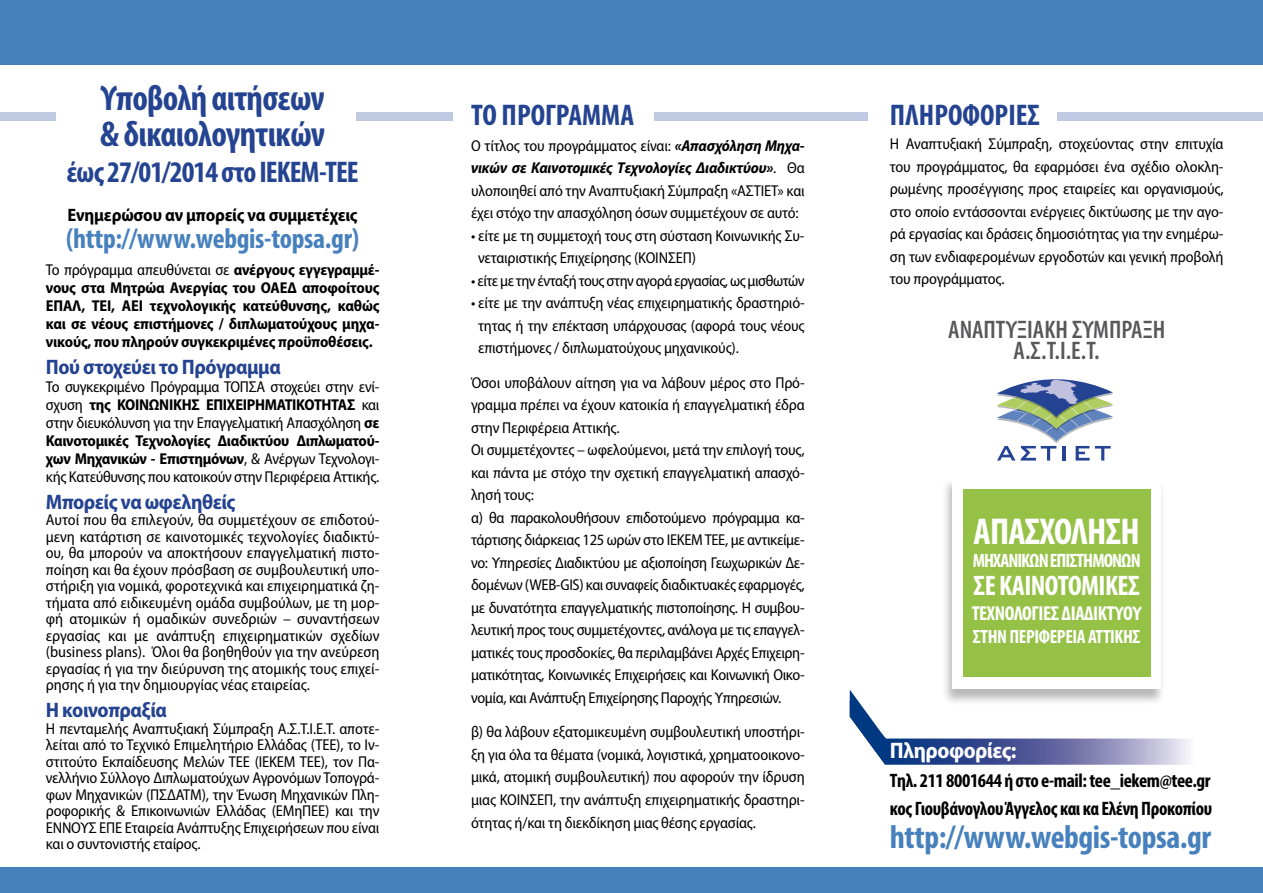
<style>
.page{position:relative;width:1263px;height:893px;background:#fff}
.page>*{position:absolute;margin:0;border:0;box-sizing:border-box;transform-origin:0 0}
.t1{font:700 condensed 37.5px "Myriad Pro";letter-spacing:-.02em;color:#fff}
.t2{font:700 condensed 36px/36px "Myriad Pro";letter-spacing:-.02em;color:#244390}
.t3{font:700 condensed 33px "Myriad Pro";letter-spacing:-.01em;color:#4781bd}
.t4{font:700 condensed 30px "Myriad Pro";letter-spacing:-.03em;color:#244390}
.t5{font:700 condensed 30px "Myriad Pro";letter-spacing:-.005em;color:#244390}
.t6{font:700 condensed 28.5px "Myriad Pro";letter-spacing:-.01em;color:#4781bd}
.t7{font:700 condensed 28.35px "Myriad Pro";letter-spacing:-.02em;color:#fff}
.t8{font:600 condensed 25.5px/21px "Myriad Pro";color:#58585a;text-align:center}
.t9{font:700 semi-condensed 22.5px "Myriad Pro";letter-spacing:-.02em;color:#fff}
.t10{font:700 semi-condensed 21px "Myriad Pro";letter-spacing:-.02em;color:#244390}
.t11{font:700 condensed 20.25px "Myriad Pro";letter-spacing:-.02em;color:#fff}
.t12{font:700 condensed 19.5px/28.5px "Myriad Pro";letter-spacing:-.02em;color:#000}
.t13{font:700 condensed 19.5px "Myriad Pro";letter-spacing:-.05em;color:#fff}
.t14{font:700 condensed 19.2px "Myriad Pro";letter-spacing:-.02em;color:#fff}
.t15{font:700 semi-condensed 18px "Myriad Pro";letter-spacing:-.01em;color:#000}
.t16{font:semi-condensed 15.75px/22.5px "Myriad Pro";letter-spacing:-.02em;color:#000;text-align:justify}
.t17{font:700 semi-condensed 15.75px/18px "Myriad Pro";letter-spacing:-.01em;color:#000;text-align:justify}
.s1{font-weight:400}
.s2{font-weight:700}
.s3{font-weight:700;font-style:italic}
</style>
<div class="page">
<div style="left:0;top:0;width:1263px;height:65px;background:#4781bd"></div>
<div style="left:0;top:867px;width:1263px;height:26px;background:#4781bd"></div>
<div style="left:0;top:113px;width:1263px;height:8px;background:#c0c9e2"></div>
<svg style="left:850px;top:690px;width:339px;height:75px"></svg>
<div style="left:57px;top:107px;width:299px;height:26px;background:#fff"></div>
<div style="left:453px;top:103px;width:200px;height:26px;background:#fff"></div>
<div style="left:869px;top:103px;width:188px;height:26px;background:#fff"></div>
<div style="left:941px;top:477px;width:225px;height:229px;background:#000;opacity:.28"></div>
<div style="left:952px;top:477px;width:209px;height:212px;background:#fff"></div>
<div style="left:963px;top:489px;width:188px;height:188px;background:#96c147"></div>
<svg style="left:997px;top:379px;width:116px;height:82px"></svg>
<h2 class="t2" style="left:100px;top:80px;width:226px">Υποβολή αιτήσεων &amp; δικαιολογητικών</h2>
<h3 class="t4" style="left:66px;top:154px;width:294px">έως 27/01/2014 στο ΙΕΚΕΜ-ΤΕΕ</h3>
<p class="t15" style="left:68px;top:204px;width:291px">Ενημερώσου αν μπορείς να συμμετέχεις</p>
<h3 class="t6" style="left:66px;top:220px;width:295px">(http://www.webgis-topsa.gr)</h3>
<p class="t17" style="left:46px;top:261px;width:335px"><span class="s1">Το πρόγραμμα απευθύνεται σε</span> ανέργους εγγεγραμμέ&shy;νους στα Μητρώα Ανεργίας του ΟΑΕΔ αποφοίτους ΕΠΑΛ, ΤΕΙ, ΑΕΙ τεχνολογικής κατεύθυνσης, καθώς και σε νέους επιστήμονες / διπλωματούχους μηχα&shy;νικούς, που πληρούν συγκεκριμένες προϋποθέσεις.</p>
<h3 class="t10" style="left:46px;top:355px;width:236px">Πού στοχεύει το Πρόγραμμα</h3>
<p class="t16" style="left:46px;top:378px;width:335px;line-height:18px">Το συγκεκριμένο Πρόγραμμα ΤΟΠΣΑ στοχεύει στην ενί&shy;σχυση <span class="s2">της ΚΟΙΝΩΝΙΚΗΣ ΕΠΙΧΕΙΡΗΜΑΤΙΚΟΤΗΤΑΣ</span> και στην διευκόλυνση για την Επαγγελματική Απασχόληση <span class="s2">σε Καινοτομικές Τεχνολογίες Διαδικτύου Διπλωματού&shy;χων Μηχανικών - Επιστημόνων</span>, &amp; Ανέργων Τεχνολογι&shy;κής Κατεύθυνσης που κατοικούν στην Περιφέρεια Αττικής.</p>
<h3 class="t10" style="left:46px;top:490px;width:191px">Μπορείς να ωφεληθείς</h3>
<p class="t16" style="left:46px;top:512px;width:335px;line-height:16.5px">Αυτοί που θα επιλεγούν, θα συμμετέχουν σε επιδοτού&shy;μενη κατάρτιση σε καινοτομικές τεχνολογίες διαδικτύ&shy;ου, θα μπορούν να αποκτήσουν επαγγελματική πιστο&shy;ποίηση και θα έχουν πρόσβαση σε συμβουλευτική υπο&shy;στήριξη για νομικά, φοροτεχνικά και επιχειρηματικά ζη&shy;τήματα από ειδικευμένη ομάδα συμβούλων, με τη μορ&shy;φή ατομικών ή ομαδικών συνεδριών – συναντήσεων εργασίας και με ανάπτυξη επιχειρηματικών σχεδίων (business plans). Όλοι θα βοηθηθούν για την ανεύρεση εργασίας ή για την διεύρυνση της ατομικής τους επιχεί&shy;ρησης ή για την δημιουργίας νέας εταιρείας.</p>
<h3 class="t10" style="left:46px;top:698px;width:123px">Η κοινοπραξία</h3>
<p class="t16" style="left:46px;top:720px;width:335px;line-height:16.5px">Η πενταμελής Αναπτυξιακή Σύμπραξη Α.Σ.Τ.Ι.Ε.Τ. αποτε&shy;λείται από το Τεχνικό Επιμελητήριο Ελλάδας (ΤΕΕ), το Ιν&shy;στιτούτο Εκπαίδευσης Μελών ΤΕΕ (ΙΕΚΕΜ ΤΕΕ), τον Πα&shy;νελλήνιο Σύλλογο Διπλωματούχων Αγρονόμων Τοπογρά&shy;φων Μηχανικών (ΠΣΔΑΤΜ), την Ένωση Μηχανικών Πλη&shy;ροφορικής &amp; Επικοινωνιών Ελλάδας (ΕΜηΠΕΕ) και την ΕΝΝΟΥΣ ΕΠΕ Εταιρεία Ανάπτυξης Επιχειρήσεων που είναι και ο συντονιστής εταίρος.</p>
<h3 class="t5" style="left:471px;top:97px;width:165px">ΤΟ ΠΡΟΓΡΑΜΜΑ</h3>
<p class="t16" style="left:471px;top:135px;width:335px">Ο τίτλος του προγράμματος είναι: <span class="s3">«Απασχόληση Μηχα&shy;νικών σε Καινοτομικές Τεχνολογίες Διαδικτύου»</span>. Θα υλοποιηθεί από την Αναπτυξιακή Σύμπραξη «ΑΣΤΙΕΤ» και έχει στόχο την απασχόληση όσων συμμετέχουν σε αυτό:</p>
<p class="t16" style="left:478px;top:225px;width:328px;text-indent:-7px">• είτε με τη συμμετοχή τους στη σύσταση Κοινωνικής Συ&shy;νεταιριστικής Επιχείρησης (ΚΟΙΝΣΕΠ)</p>
<p class="t16" style="left:471px;top:270px;width:335px">• είτε με την ένταξή τους στην αγορά εργασίας, ως μισθωτών</p>
<p class="t16" style="left:478px;top:292px;width:328px;text-indent:-7px">• είτε με την ανάπτυξη νέας επιχειρηματικής δραστηριό&shy;τητας ή την επέκταση υπάρχουσας (αφορά τους νέους επιστήμονες / διπλωματούχους μηχανικούς).</p>
<p class="t16" style="left:471px;top:372px;width:335px;text-align:left">Όσοι υποβάλουν αίτηση για να λάβουν μέρος στο Πρό&shy;γραμμα πρέπει να έχουν κατοικία ή επαγγελματική έδρα στην Περιφέρεια Αττικής.<br>Οι συμμετέχοντες – ωφελούμενοι, μετά την επιλογή τους, και πάντα με στόχο την σχετική επαγγελματική απασχό&shy;λησή τους:<br>α) θα παρακολουθήσουν επιδοτούμενο πρόγραμμα κα&shy;τάρτισης διάρκειας 125 ωρών στο ΙΕΚΕΜ ΤΕΕ, με αντικείμε&shy;νο: Υπηρεσίες Διαδικτύου με αξιοποίηση Γεωχωρικών Δε&shy;δομένων (WEB-GIS) και συναφείς διαδικτυακές εφαρμογές, με δυνατότητα επαγγελματικής πιστοποίησης. Η συμβου&shy;λευτική προς τους συμμετέχοντες, ανάλογα με τις επαγγελ&shy;ματικές τους προσδοκίες, θα περιλαμβάνει Αρχές Επιχειρη&shy;ματικότητας, Κοινωνικές Επιχειρήσεις και Κοινωνική Οικο&shy;νομία, και Ανάπτυξη Επιχείρησης Παροχής Υπηρεσιών.</p>
<p class="t16" style="left:471px;top:721px;width:335px">β) θα λάβουν εξατομικευμένη συμβουλευτική υποστήρι&shy;ξη για όλα τα θέματα (νομικά, λογιστικά, χρηματοοικονο&shy;μικά, ατομική συμβουλευτική) που αφορούν την ίδρυση μιας ΚΟΙΝΣΕΠ, την ανάπτυξη επιχειρηματικής δραστηρι&shy;ότητας ή/και τη διεκδίκηση μιας θέσης εργασίας.</p>
<h3 class="t5" style="left:890px;top:97px;width:152px">ΠΛΗΡΟΦΟΡΙΕΣ</h3>
<p class="t16" style="left:890px;top:133px;width:335px">Η Αναπτυξιακή Σύμπραξη, στοχεύοντας στην επιτυχία του προγράμματος, θα εφαρμόσει ένα σχέδιο ολοκλη&shy;ρωμένης προσέγγισης προς εταιρείες και οργανισμούς, στο οποίο εντάσσονται ενέργειες δικτύωσης με την αγο&shy;ρά εργασίας και δράσεις δημοσιότητας για την ενημέρω&shy;ση των ενδιαφερομένων εργοδοτών και γενική προβολή του προγράμματος.</p>
<h3 class="t8" style="left:948px;top:320px;width:218px">ΑΝΑΠΤΥΞΙΑΚΗ ΣΥΜΠΡΑΞΗ<br>Α.Σ.Τ.Ι.Ε.Τ.</h3>
<h1 class="t1" style="left:973px;top:508px;width:168px">ΑΠΑΣΧΟΛΗΣΗ</h1>
<p class="t13" style="left:973px;top:548px;width:170px">ΜΗΧΑΝΙΚΩΝ ΕΠΙΣΤΗΜΟΝΩΝ</p>
<h3 class="t7" style="left:973px;top:568px;width:168px">ΣΕ ΚΑΙΝΟΤΟΜΙΚΕΣ</h3>
<p class="t11" style="left:972px;top:600px;width:171px">ΤΕΧΝΟΛΟΓΙΕΣ ΔΙΑΔΙΚΤΥΟΥ</p>
<p class="t14" style="left:973px;top:624px;width:169px">ΣΤΗΝ ΠΕΡΙΦΕΡΕΙΑ ΑΤΤΙΚΗΣ</p>
<h3 class="t9" style="left:890px;top:738px;width:128px">Πληροφορίες:</h3>
<p class="t12" style="left:890px;top:766px;width:324px">Τηλ. 211 8001644 ή στο e-mail: tee_iekem@tee.gr κος Γιουβάνογλου Άγγελος και κα Ελένη Προκοπίου</p>
<h3 class="t3" style="left:890px;top:817px;width:323px">http://www.webgis-topsa.gr</h3>
</div>
